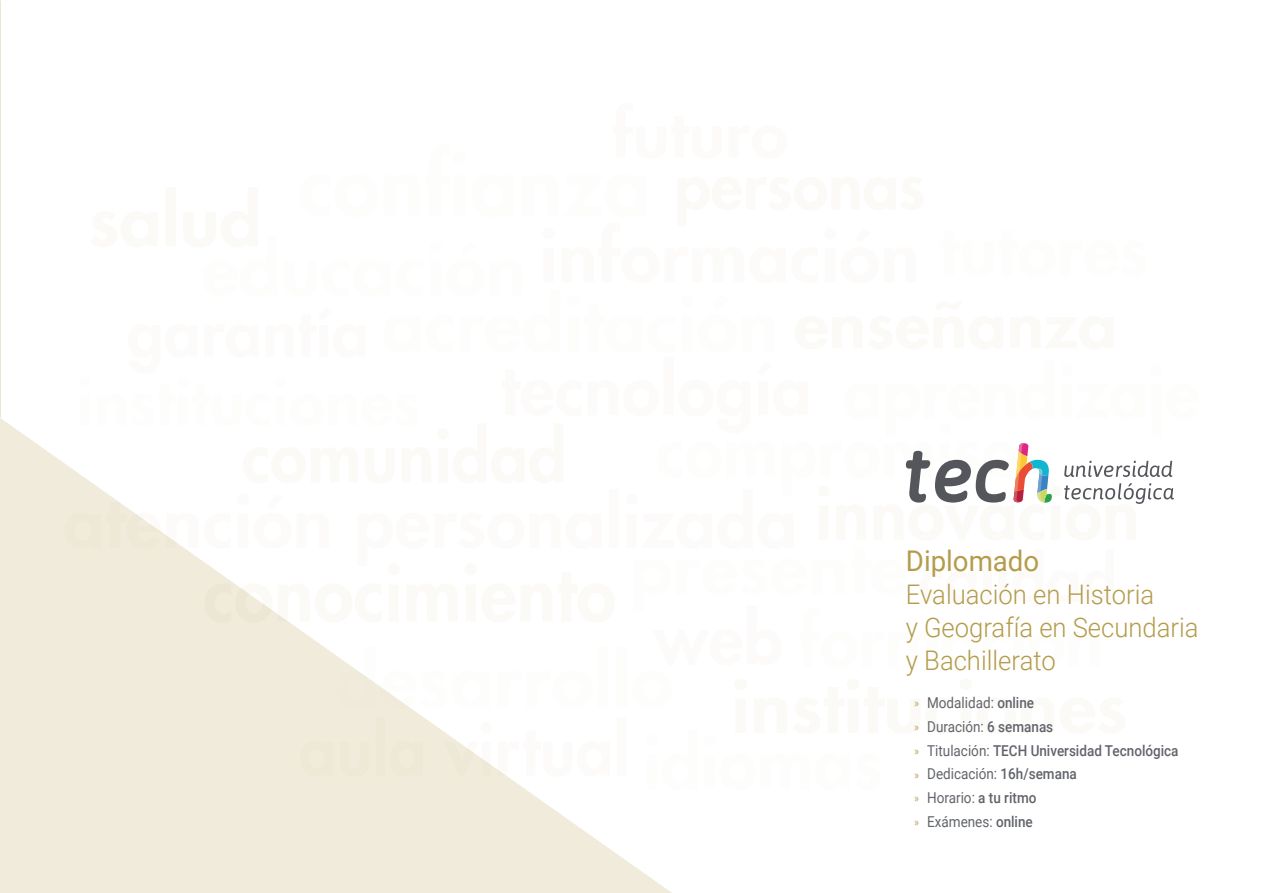
<style>
.page{position:relative;width:1263px;height:893px;background:#fff}
.page>*{position:absolute;margin:0;border:0;box-sizing:border-box;transform-origin:0 0}
.t1{font:28.5px "Roboto";color:#b49c4b}
.t2{font:300 27px/33px "Roboto";color:#b49c4b;scale:.95 1}
.t3{font:500 15px/23.7px "Roboto";color:#61646a;scale:.9 1}
.s1{font-family:"Myriad Pro";font-weight:400;font-size:12px;color:#b49c4b}
.s2{font-weight:400}
</style>
<div class="page">
<svg style="left:0;top:418px;width:672px;height:475px;background:#f1ecde"></svg>
<svg style="left:64px;top:418px;width:1110px;height:372px"></svg>
<h1 class="t1" style="left:906px;top:541px;width:135px">Diplomado</h1>
<h2 class="t2" style="left:906px;top:577px;width:310px">Evaluación en Historia<br>y Geografía en Secundaria y Bachillerato</h2>
<p class="t3" style="left:914px;top:690px;width:295px"><span class="s1">»</span> <span class="s2">Modalidad:</span> online<br><span class="s1">»</span> <span class="s2">Duración:</span> 6 semanas<br><span class="s1">»</span> <span class="s2">Titulación:</span> TECH Universidad Tecnológica <span class="s1">»</span> <span class="s2">Dedicación:</span> 16h/semana<br><span class="s1">»</span> <span class="s2">Horario:</span> a tu ritmo<br><span class="s1">»</span> <span class="s2">Exámenes:</span> online</p>
</div>
